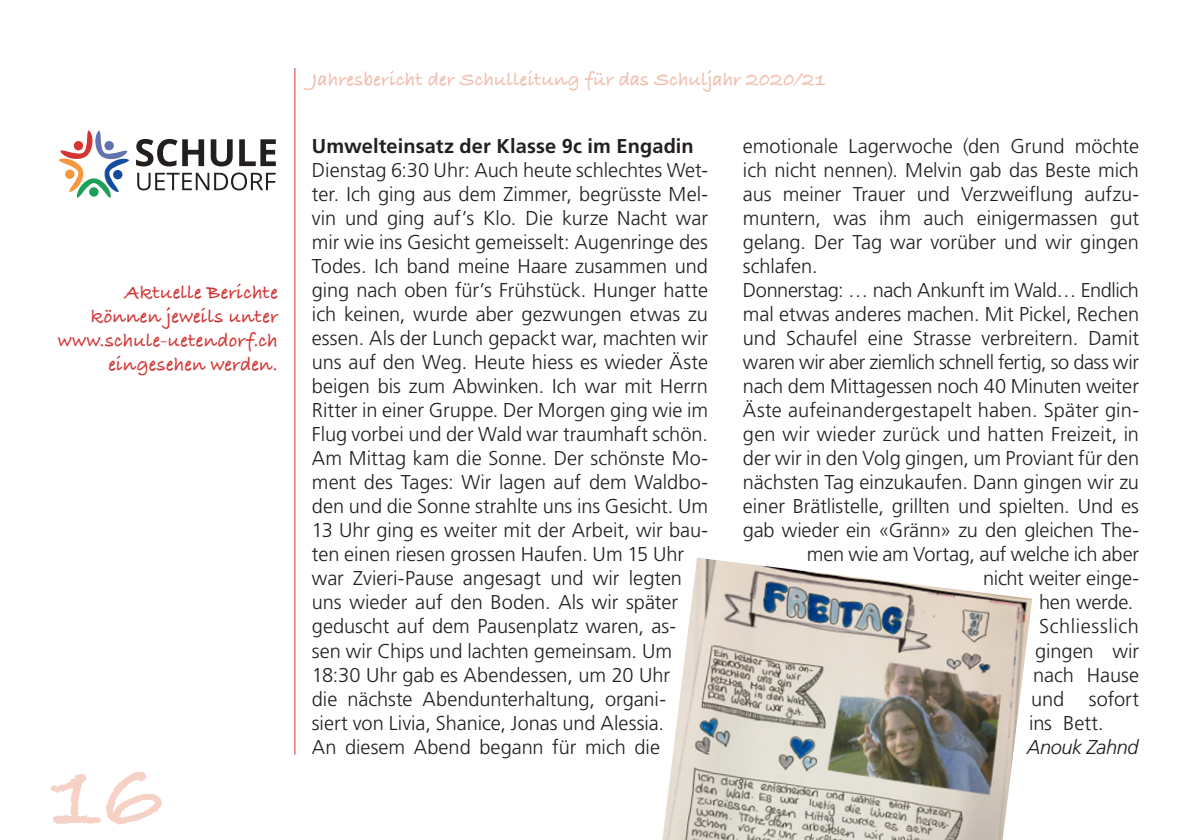
<style>
.page{position:relative;width:1191px;height:840px;background:#fff}
.page>*{position:absolute;margin:0;border:0;box-sizing:border-box;transform-origin:0 0}
.t1{font:700 100px "Bradley Hand ITCTT";color:#f5d2c5}
.t2{font:300 20px/24px "Frutiger LT Std";color:#231f20}
.t3{font:700 20px/24px "Bradley Hand ITCTT";letter-spacing:.01em;color:#d33535;text-align:right}
.t4{font:700 20px "Bradley Hand ITCTT";letter-spacing:.005em;color:#f0beae}
.t5{font:300 20px "Frutiger LT Std";letter-spacing:-.02em;color:#231f20}
.t6{font:300 20px "Frutiger LT Std";letter-spacing:-.025em;color:#231f20}
.t7{font:700 20px "Frutiger LT Std";letter-spacing:.005em;color:#231f20}
.t8{font:300 20px "Frutiger LT Std";letter-spacing:.03em;color:#231f20}
.t9{font:italic 300 20px "Frutiger LT Std";letter-spacing:-.025em;color:#231f20}
</style>
<div class="page">
<hr style="left:294px;top:68px;width:1px;height:686px;background:#d33535">
<svg style="left:59px;top:130px;width:217px;height:68px"></svg>
<img style="left:662px;top:557px;width:370px;height:282px">
<p class="t3" style="left:58px;top:279px;width:221px">Aktuelle Berichte können jeweils unter www.schule-uetendorf.ch eingesehen werden.</p>
<h1 class="t1" style="left:51px;top:718px;width:116px">16</h1>
<p class="t4" style="left:312px;top:64px;width:515px">Jahresbericht der Schulleitung für das Schuljahr 2020/21</p>
<p class="t7" style="left:312px;top:134px;width:383px">Umwelteinsatz der Klasse 9c im Engadin</p>
<p class="t2" style="left:312px;top:158px;width:398px">Dienstag 6:30 Uhr: Auch heute schlechtes Wet&shy;ter. Ich ging aus dem Zimmer, begrüsste Mel&shy;vin und ging auf’s Klo. Die kurze Nacht war mir wie ins Gesicht gemeisselt: Augenringe des Todes. Ich band meine Haare zusammen und ging nach oben für’s Frühstück. Hunger hatte ich keinen, wurde aber gezwungen etwas zu essen. Als der Lunch gepackt war, machten wir uns auf den Weg. Heute hiess es wieder Äste beigen bis zum Abwinken. Ich war mit Herrn Ritter in einer Gruppe. Der Morgen ging wie im Flug vorbei und der Wald war traumhaft schön.<br>Am Mittag kam die Sonne. Der schönste Mo&shy;ment des Tages: Wir lagen auf dem Waldbo&shy;den und die Sonne strahlte uns ins Gesicht. Um 13 Uhr ging es weiter mit der Arbeit, wir bau&shy;ten einen riesen grossen Haufen. Um 15 Uhr war Zvieri-Pause angesagt und wir legten uns wieder auf den Boden. Als wir später geduscht auf dem Pausenplatz waren, as&shy;sen wir Chips und lachten gemeinsam. Um 18:30 Uhr gab es Abendessen, um 20 Uhr<br>die nächste Abendunterhaltung, organi-<br>siert von Livia, Shanice, Jonas und Alessia.<br>An diesem Abend begann für mich die</p>
<p class="t2" style="left:743px;top:134px;width:397px">emotionale Lagerwoche (den Grund möchte</p>
<p class="t2" style="left:743px;top:158px;width:398px">ich nicht nennen). Melvin gab das Beste mich</p>
<p class="t2" style="left:743px;top:182px;width:397px">aus meiner Trauer und Verzweiflung aufzu-</p>
<p class="t2" style="left:743px;top:206px;width:398px">muntern, was ihm auch einigermassen gut</p>
<p class="t2" style="left:743px;top:230px;width:397px">gelang. Der Tag war vorüber und wir gingen</p>
<p class="t2" style="left:743px;top:254px;width:76px">schlafen.</p>
<p class="t6" style="left:743px;top:279px;width:397px">Donnerstag: … nach Ankunft im Wald… Endlich</p>
<p class="t2" style="left:743px;top:302px;width:398px">mal etwas anderes machen. Mit Pickel, Rechen</p>
<p class="t2" style="left:743px;top:326px;width:397px">und Schaufel eine Strasse verbreitern. Damit</p>
<p class="t5" style="left:743px;top:351px;width:398px">waren wir aber ziemlich schnell fertig, so dass wir</p>
<p class="t2" style="left:743px;top:374px;width:397px">nach dem Mittagessen noch 40 Minuten weiter</p>
<p class="t2" style="left:743px;top:398px;width:397px">Äste aufeinandergestapelt haben. Später gin-</p>
<p class="t2" style="left:743px;top:422px;width:398px">gen wir wieder zurück und hatten Freizeit, in</p>
<p class="t2" style="left:743px;top:446px;width:398px">der wir in den Volg gingen, um Proviant für den</p>
<p class="t2" style="left:743px;top:470px;width:397px">nächsten Tag einzukaufen. Dann gingen wir zu</p>
<p class="t2" style="left:743px;top:494px;width:397px">einer Brätlistelle, grillten und spielten. Und es</p>
<p class="t2" style="left:743px;top:518px;width:397px">gab wieder ein «Gränn» zu den gleichen The-</p>
<p class="t2" style="left:807px;top:542px;width:334px">men wie am Vortag, auf welche ich aber</p>
<p class="t2" style="left:983px;top:566px;width:157px">nicht weiter einge-</p>
<p class="t2" style="left:1039px;top:590px;width:96px">hen werde.</p>
<p class="t8" style="left:1039px;top:615px;width:101px">Schliesslich</p>
<p class="t2" style="left:1035px;top:638px;width:106px">gingen wir</p>
<p class="t2" style="left:1033px;top:662px;width:108px">nach Hause</p>
<p class="t2" style="left:1031px;top:686px;width:109px">und sofort</p>
<p class="t2" style="left:1029px;top:710px;width:76px">ins Bett.</p>
<p class="t9" style="left:1027px;top:734px;width:113px">Anouk Zahnd</p>
</div>
